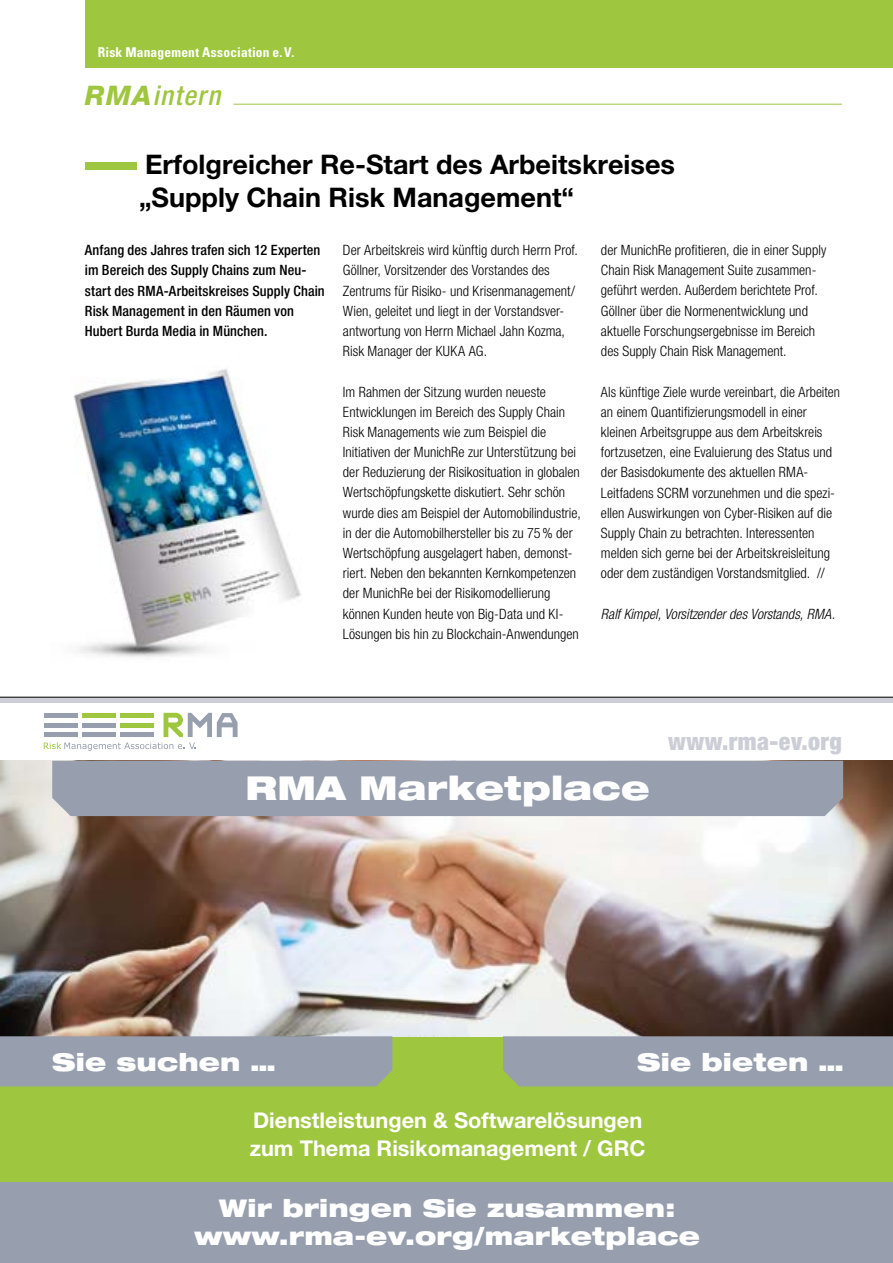
<style>
.page{position:relative;width:893px;height:1263px;background:#fff}
.page>*{position:absolute;margin:0;border:0;box-sizing:border-box;transform-origin:0 0}
.t1{font:900 expanded 33px "Helvetica Neue";letter-spacing:.005em;color:#fff}
.t2{font:700 27px/32.4px "Helvetica Neue LT Pro";color:#000}
.t3{font:italic 500 condensed 27px "Helvetica Neue LT Pro";letter-spacing:.05em;color:#9fc63f}
.t4{font:900 expanded 24.45px "Helvetica Neue";letter-spacing:.005em;color:#fff}
.t5{font:900 condensed 24px "Helvetica Neue";letter-spacing:.02em;color:#cccdd6}
.t6{font:700 21.75px/28px "Helvetica Neue";color:#fff}
.t7{font:300 condensed 14.25px/20.2px "Helvetica Neue LT Pro";color:#000}
.t8{font:500 condensed 14.25px/20.2px "Helvetica Neue LT Pro";letter-spacing:.005em;color:#000}
.t9{font:italic 300 condensed 14.25px "Helvetica Neue LT Pro";color:#000}
.t10{font:700 condensed 13.5px "Univers LT Std";letter-spacing:.015em;color:#fff}
.s1{font-weight:800;font-stretch:normal}
</style>
<div class="page">
<div style="left:85px;top:0;width:808px;height:68px;background:#9fc63f"></div>
<hr style="left:233px;top:104px;width:609px;height:1px;background:#9fc63f">
<div style="left:85px;top:162px;width:52px;height:8px;background:#9fc63f"></div>
<img style="left:0;top:697px;width:893px;height:566px">
<img style="left:73px;top:369px;width:228px;height:288px">
<p class="t10" style="left:98px;top:43px;width:198px">Risk Management Association e.V.</p>
<h2 class="t3" style="left:85px;top:79px;width:137px"><span class="s1">RMA</span>intern</h2>
<h2 class="t2" style="left:139px;top:148px;width:537px">Erfolgreicher Re-Start des Arbeitskreises „Supply Chain Risk Management“</h2>
<p class="t8" style="left:85px;top:240px;width:241px">Anfang des Jahres trafen sich 12 Experten im Bereich des Supply Chains zum Neu&shy;start des RMA-Arbeitskreises Supply Chain Risk Management in den Räumen von Hubert Burda Media in München.</p>
<p class="t7" style="left:343px;top:240px;width:237px">Der Arbeitskreis wird künftig durch Herrn Prof.<br>Göllner, Vorsitzender des Vorstandes des Zentrums für Risiko- und Krisenmanagement/ Wien, geleitet und liegt in der Vorstandsver&shy;antwortung von Herrn Michael Jahn Kozma, Risk Manager der KUKA AG.</p>
<p class="t7" style="left:343px;top:381px;width:239px">Im Rahmen der Sitzung wurden neueste Entwicklungen im Bereich des Supply Chain Risk Managements wie zum Beispiel die Initiativen der MunichRe zur Unterstützung bei der Reduzierung der Risikosituation in globalen Wertschöpfungskette diskutiert. Sehr schön wurde dies am Beispiel der Automobilindustrie, in der die Automobilhersteller bis zu 75% der Wertschöpfung ausgelagert haben, demonst&shy;riert. Neben den bekannten Kernkompetenzen der MunichRe bei der Risikomodellierung können Kunden heute von Big-Data und KI-Lösungen bis hin zu Blockchain-Anwendungen</p>
<p class="t7" style="left:601px;top:240px;width:227px">der MunichRe profitieren, die in einer Supply Chain Risk Management Suite zusammen&shy;geführt werden. Außerdem berichtete Prof.<br>Göllner über die Normenentwicklung und aktuelle Forschungsergebnisse im Bereich des Supply Chain Risk Management.</p>
<p class="t7" style="left:601px;top:381px;width:241px">Als künftige Ziele wurde vereinbart, die Arbeiten an einem Quantifizierungsmodell in einer kleinen Arbeitsgruppe aus dem Arbeitskreis fortzusetzen, eine Evaluierung des Status und der Basisdokumente des aktuellen RMA-Leitfadens SCRM vorzunehmen und die spezi&shy;ellen Auswirkungen von Cyber-Risiken auf die Supply Chain zu betrachten. Interessenten melden sich gerne bei der Arbeitskreisleitung oder dem zuständigen Vorstandsmitglied. //</p>
<p class="t9" style="left:601px;top:605px;width:236px">Ralf Kimpel, Vorsitzender des Vorstands, RMA.</p>
<h1 class="t1" style="left:245px;top:766px;width:406px">RMA Marketplace</h1>
<h3 class="t5" style="left:668px;top:726px;width:175px">www.rma-ev.org</h3>
<h3 class="t4" style="left:52px;top:1046px;width:225px">Sie suchen …</h3>
<h3 class="t4" style="left:637px;top:1046px;width:207px">Sie bieten …</h3>
<h3 class="t6" style="left:250px;top:1106px;width:397px">Dienstleistungen &amp; Softwarelösungen zum Thema Risikomanagement / GRC</h3>
<h3 class="t4" style="left:219px;top:1192px;width:458px">Wir bringen Sie zusammen:</h3>
<h3 class="t4" style="left:194px;top:1220px;width:507px">www.rma-ev.org/marketplace</h3>
</div>
